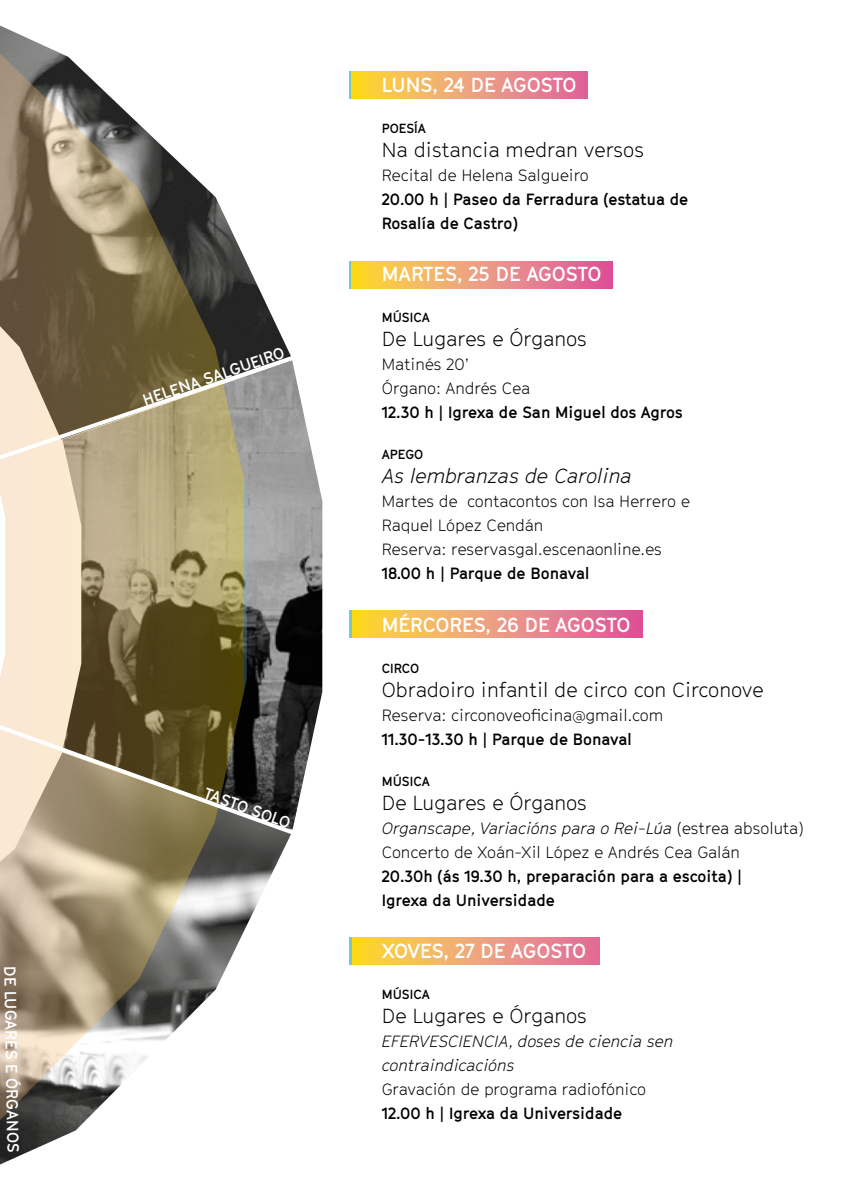
<style>
.page{position:relative;width:851px;height:1191px;background:#fff}
.page>*{position:absolute;margin:0;border:0;box-sizing:border-box;transform-origin:0 0}
.t1{font:300 20px "GT Cinetype";color:#000}
.t2{font:700 20px "GT Cinetype";color:#fff}
.t3{font:italic 300 20px "GT Cinetype";color:#000}
.t4{font:300 16px/24px "GT Cinetype";color:#000}
.t5{font:700 16px/24px "GT Cinetype";color:#000}
.t6{font:italic 300 16px/24px "GT Cinetype";color:#000}
.t7{font:700 16px "GT Cinetype";color:#fff}
.t8{font:700 13px "GT Cinetype";color:#000}
.s1{font-style:italic}
</style>
<div class="page">
<svg style="left:350px;top:71px;width:237px;height:27px;background:#eda172"></svg>
<svg style="left:350px;top:261px;width:262px;height:27px;background:#ec9a75"></svg>
<svg style="left:350px;top:610px;width:293px;height:27px;background:#eb9976"></svg>
<svg style="left:350px;top:937px;width:249px;height:27px;background:#eda471"></svg>
<img style="left:247px;top:263px;width:32px;height:68px">
<img style="left:247px;top:483px;width:75px;height:205px">
<img style="left:247px;top:848px;width:38px;height:77px">
<svg style="left:0;top:25px;width:247px;height:1140px"></svg>
<svg style="left:0;top:331px;width:319px;height:152px;background:#9f957d"></svg>
<svg style="left:0;top:688px;width:323px;height:160px;background:#847962"></svg>
<p class="t7" style="left:20px;top:965px;width:188px;rotate:89deg">DE LUGARES E ÓRGANOS</p>
<p class="t7" style="left:140px;top:391px;width:150px;rotate:-19deg">HELENA SALGUEIRO</p>
<p class="t7" style="left:208px;top:783px;width:92px;rotate:20deg">TASTO SOLO</p>
<p class="t2" style="left:382px;top:73px;width:196px">LUNS, 24 DE AGOSTO</p>
<p class="t8" style="left:382px;top:120px;width:46px">POESÍA</p>
<p class="t1" style="left:382px;top:138px;width:263px">Na distancia medran versos</p>
<p class="t4" style="left:382px;top:163px;width:208px">Recital de Helena Salgueiro</p>
<p class="t5" style="left:382px;top:187px;width:308px">20.00 h | Paseo da Ferradura (estatua de<br>Rosalía de Castro)</p>
<p class="t2" style="left:382px;top:262px;width:221px">MARTES, 25 DE AGOSTO</p>
<p class="t8" style="left:382px;top:310px;width:49px">MÚSICA</p>
<p class="t1" style="left:382px;top:327px;width:206px">De Lugares e Órganos</p>
<p class="t4" style="left:382px;top:352px;width:150px">Matinés 20’<br>Órgano: Andrés Cea</p>
<p class="t5" style="left:382px;top:400px;width:302px">12.30 h | Igrexa de San Miguel dos Agros</p>
<p class="t8" style="left:382px;top:447px;width:43px">APEGO</p>
<p class="t3" style="left:382px;top:464px;width:251px">As lembranzas de Carolina</p>
<p class="t4" style="left:382px;top:489px;width:309px">Martes de contacontos con Isa Herrero e<br>Raquel López Cendán<br>Reserva: reservasgal.escenaonline.es</p>
<p class="t5" style="left:382px;top:561px;width:209px">18.00 h | Parque de Bonaval</p>
<p class="t2" style="left:382px;top:612px;width:250px">MÉRCORES, 26 DE AGOSTO</p>
<p class="t8" style="left:382px;top:660px;width:39px">CIRCO</p>
<p class="t1" style="left:382px;top:678px;width:383px">Obradoiro infantil de circo con Circonove</p>
<p class="t4" style="left:382px;top:703px;width:283px">Reserva: circonoveoficina@gmail.com</p>
<p class="t5" style="left:382px;top:727px;width:251px">11.30-13.30 h | Parque de Bonaval</p>
<p class="t8" style="left:382px;top:773px;width:49px">MÚSICA</p>
<p class="t1" style="left:382px;top:791px;width:206px">De Lugares e Órganos</p>
<p class="t4" style="left:382px;top:816px;width:423px"><span class="s1">Organscape, Variacións para o Rei-Lúa</span> (estrea absoluta)<br>Concerto de Xoán-Xil López e Andrés Cea Galán</p>
<p class="t5" style="left:382px;top:864px;width:361px">20.30h (ás 19.30 h, preparación para a escoita) |<br>Igrexa da Universidade</p>
<p class="t2" style="left:382px;top:939px;width:206px">XOVES, 27 DE AGOSTO</p>
<p class="t8" style="left:382px;top:986px;width:49px">MÚSICA</p>
<p class="t1" style="left:382px;top:1004px;width:206px">De Lugares e Órganos</p>
<p class="t6" style="left:382px;top:1029px;width:293px">EFERVESCIENCIA, doses de ciencia sen contraindicacións</p>
<p class="t4" style="left:382px;top:1077px;width:266px">Gravación de programa radiofónico</p>
<p class="t5" style="left:382px;top:1101px;width:242px">12.00 h | Igrexa da Universidade</p>
</div>
